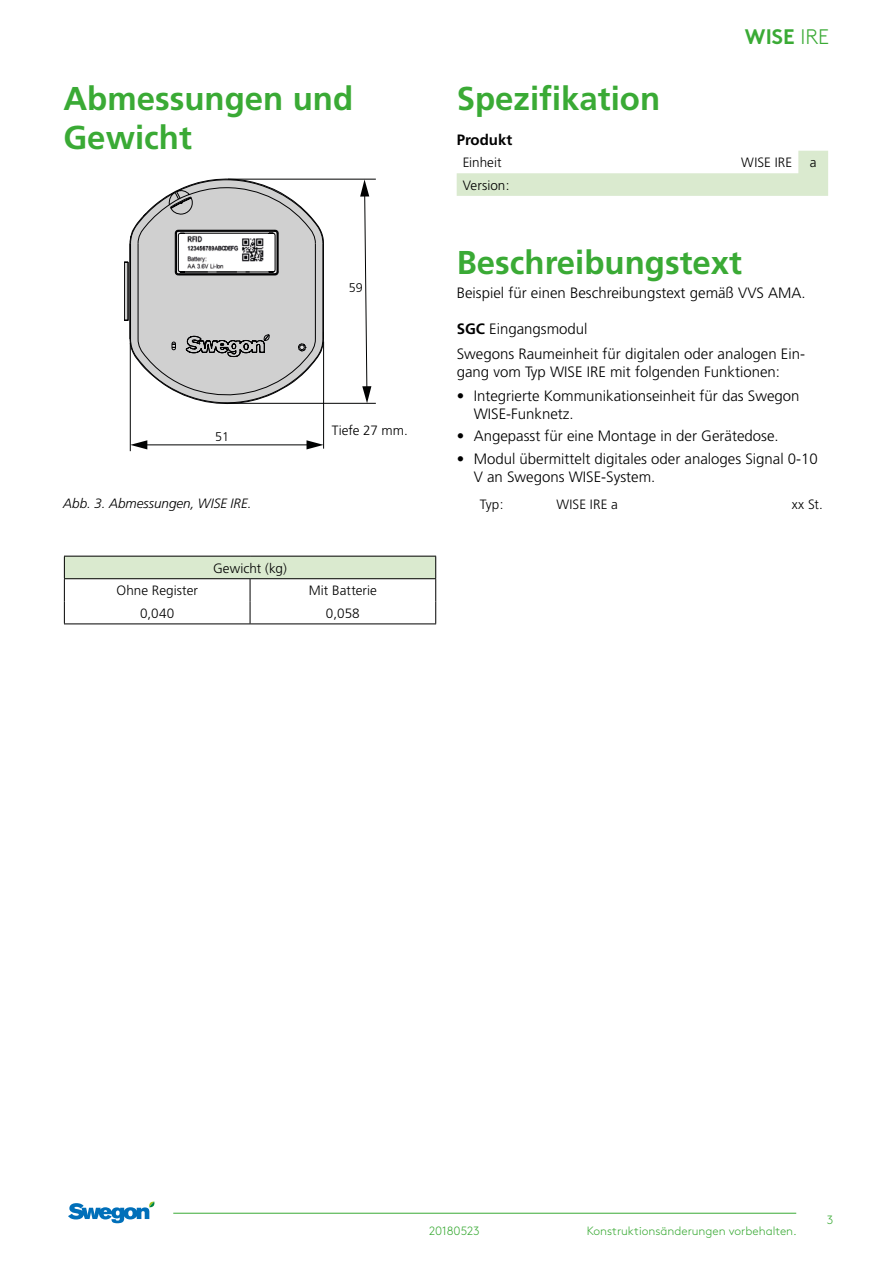
<style>
.page{position:relative;width:893px;height:1263px;background:#fff}
.page>*{position:absolute;margin:0;border:0;box-sizing:border-box;transform-origin:0 0}
.t1{font:700 33px/39.6px "Frutiger";color:#3aaa35}
.t2{font:700 21px "Swegon Brown";color:#3aaa35}
.t3{font:300 15px/18px "Frutiger CE";color:#000}
.t4{font:300 15px "Frutiger";color:#000}
.t5{font:700 15px "Frutiger";color:#000}
.t6{font:300 13.5px "Frutiger CE";letter-spacing:.005em;color:#000}
.t7{font:italic 300 13.5px "Frutiger CE";color:#000}
.t8{font:300 12.6px "Frutiger CE";color:#000}
.t9{font:300 12px "Swegon Brown";color:#3aaa35}
.s1{font-weight:300}
.s2{font-weight:700}
</style>
<div class="page">
<hr style="left:173px;top:1213px;width:623px;height:1px;background:#3aaa35">
<svg style="left:68px;top:1201px;width:87px;height:22px"></svg>
<svg style="left:457px;top:151px;width:371px;height:45px"></svg>
<hr style="left:130px;top:343px;width:1px;height:108px;background:#010202">
<hr style="left:323px;top:342px;width:1px;height:107px;background:#010202">
<hr style="left:144px;top:445px;width:166px;height:1px;background:#010202">
<svg style="left:130px;top:440px;width:17px;height:9px"></svg>
<svg style="left:307px;top:440px;width:17px;height:9px"></svg>
<svg style="left:124px;top:179px;width:252px;height:229px"></svg>
<div style="left:64px;top:556px;width:372px;height:23px;background:#daeacf"></div>
<hr style="left:64px;top:556px;width:186px;height:1px;background:#000">
<hr style="left:250px;top:556px;width:186px;height:1px;background:#000">
<svg style="left:250px;top:579px;width:1px;height:44px"></svg>
<hr style="left:64px;top:623px;width:186px;height:1px;background:#000">
<hr style="left:250px;top:623px;width:186px;height:1px;background:#000">
<hr style="left:64px;top:578px;width:186px;height:1px;background:#000">
<svg style="left:64px;top:556px;width:1px;height:67px"></svg>
<hr style="left:250px;top:578px;width:186px;height:1px;background:#000">
<svg style="left:435px;top:556px;width:1px;height:67px"></svg>
<h2 class="t2" style="left:745px;top:20px;width:86px">WISE <span class="s1">IRE</span></h2>
<h1 class="t1" style="left:63px;top:79px;width:291px">Abmessungen und<br>Gewicht</h1>
<h1 class="t1" style="left:457px;top:79px;width:205px">Spezifikation</h1>
<p class="t5" style="left:457px;top:131px;width:57px">Produkt</p>
<p class="t6" style="left:463px;top:155px;width:40px">Einheit</p>
<p class="t6" style="left:741px;top:155px;width:53px">WISE IRE</p>
<p class="t6" style="left:810px;top:155px;width:8px">a</p>
<p class="t6" style="left:463px;top:177px;width:48px">Version:</p>
<p class="t8" style="left:349px;top:280px;width:16px">59</p>
<p class="t8" style="left:215px;top:429px;width:16px">51</p>
<p class="t7" style="left:63px;top:495px;width:190px">Abb. 3. Abmessungen, WISE IRE.</p>
<p class="t6" style="left:213px;top:560px;width:75px">Gewicht (kg)</p>
<p class="t6" style="left:332px;top:423px;width:78px">Tiefe 27 mm.</p>
<p class="t6" style="left:116px;top:583px;width:83px">Ohne Register</p>
<p class="t6" style="left:309px;top:583px;width:70px">Mit Batterie</p>
<p class="t6" style="left:140px;top:605px;width:36px">0,040</p>
<p class="t6" style="left:326px;top:605px;width:35px">0,058</p>
<h1 class="t1" style="left:457px;top:243px;width:287px">Beschreibungstext</h1>
<p class="t3" style="left:457px;top:284px;width:350px">Beispiel für einen Beschreibungstext gemäß VVS AMA.</p>
<p class="t4" style="left:457px;top:321px;width:132px"><span class="s2">SGC</span> Eingangsmodul</p>
<p class="t3" style="left:457px;top:344px;width:350px">Swegons Raumeinheit für digitalen oder analogen Ein&shy;gang vom Typ WISE IRE mit folgenden Funktionen:</p>
<p class="t3" style="left:474px;top:387px;width:327px;text-indent:-17px">• Integrierte Kommunikationseinheit für das Swegon<br>WISE-Funknetz.</p>
<p class="t3" style="left:457px;top:427px;width:324px">• Angepasst für eine Montage in der Gerätedose.</p>
<p class="t3" style="left:474px;top:449px;width:346px;text-indent:-17px">• Modul übermittelt digitales oder analoges Signal 0-10<br>V an Swegons WISE-System.</p>
<p class="t6" style="left:480px;top:496px;width:25px">Typ:</p>
<p class="t6" style="left:556px;top:496px;width:63px">WISE IRE a</p>
<p class="t6" style="left:792px;top:496px;width:33px">xx St.</p>
<p class="t9" style="left:429px;top:1221px;width:52px">20180523</p>
<p class="t9" style="left:587px;top:1221px;width:212px">Konstruktionsänderungen vorbehalten.</p>
<p class="t9" style="left:827px;top:1211px;width:8px">3</p>
</div>
